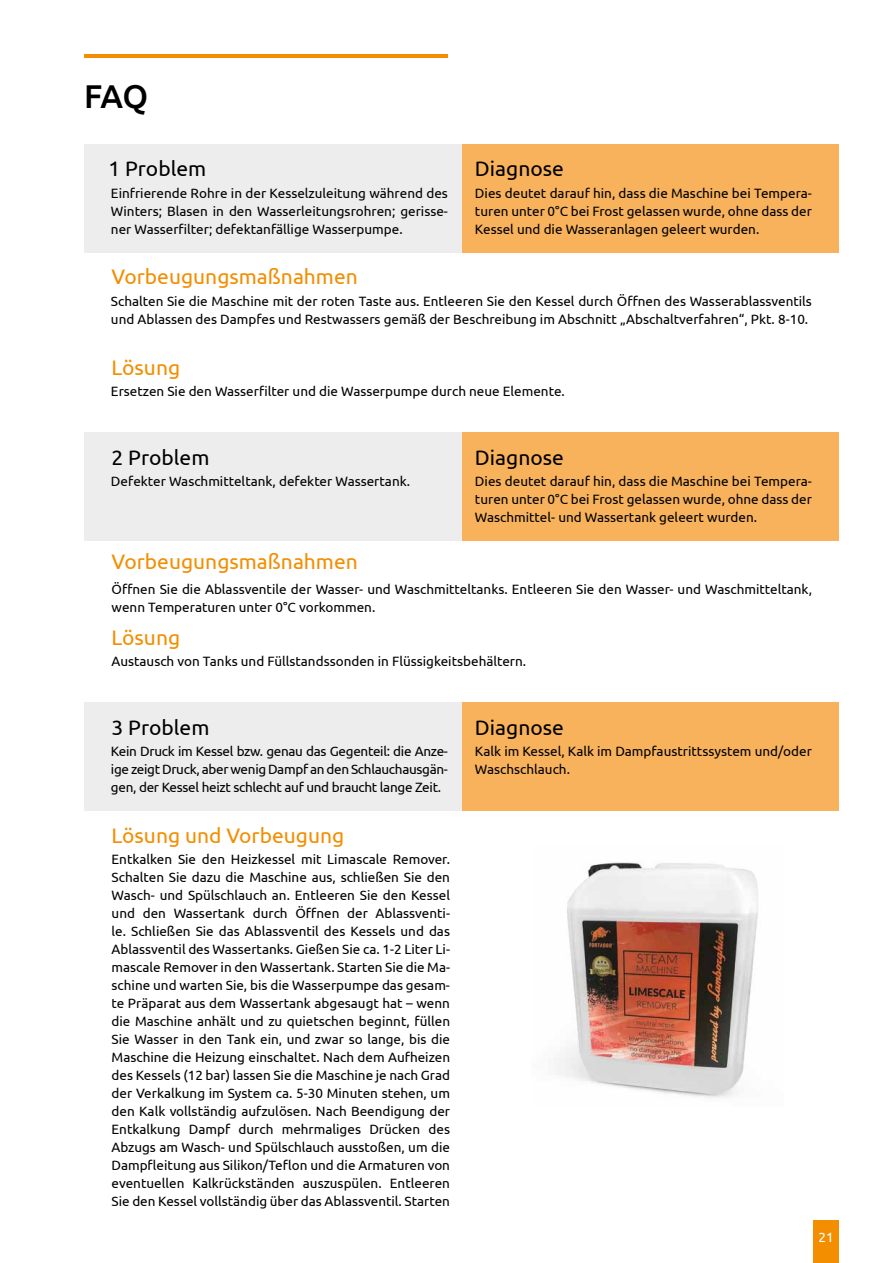
<style>
.page{position:relative;width:893px;height:1263px;background:#fff}
.page>*{position:absolute;margin:0;border:0;box-sizing:border-box;transform-origin:0 0}
.t1{font:500 33px "Ubuntu";color:#000}
.t2{font:21px "Ubuntu";color:#f28e00}
.t3{font:21px "Ubuntu";color:#000}
.t4{font:13.5px/18px "Ubuntu";color:#000;text-align:justify}
.t5{font:13.5px "Ubuntu";color:#fff}
</style>
<div class="page">
<div style="left:813px;top:1220px;width:26px;height:43px;background:#f28e00"></div>
<div style="left:461px;top:144px;width:378px;height:108px;background:#f8b25b"></div>
<div style="left:461px;top:432px;width:378px;height:108px;background:#f8b25b"></div>
<div style="left:461px;top:702px;width:378px;height:108px;background:#f8b25b"></div>
<div style="left:84px;top:144px;width:377px;height:108px;background:#ededed"></div>
<div style="left:84px;top:432px;width:377px;height:108px;background:#ededed"></div>
<div style="left:84px;top:702px;width:377px;height:108px;background:#ededed"></div>
<img style="left:557px;top:862px;width:201px;height:236px">
<hr style="left:84px;top:54px;width:364px;height:3px;background:#f28e00">
<h1 class="t1" style="left:84px;top:75px;width:66px">FAQ</h1>
<h2 class="t3" style="left:108px;top:156px;width:99px">1 Problem</h2>
<p class="t4" style="left:111px;top:184px;width:338px">Einfrierende Rohre in der Kesselzuleitung während des Winters; Blasen in den Wasserleitungsrohren; gerisse&shy;ner Wasserfilter; defektanfällige Wasserpumpe.</p>
<h2 class="t2" style="left:112px;top:264px;width:248px">Vorbeugungsmaßnahmen</h2>
<h2 class="t3" style="left:475px;top:156px;width:90px">Diagnose</h2>
<p class="t4" style="left:475px;top:184px;width:339px">Dies deutet darauf hin, dass die Maschine bei Tempera&shy;turen unter 0°C bei Frost gelassen wurde, ohne dass der Kessel und die Wasseranlagen geleert wurden.</p>
<p class="t4" style="left:111px;top:292px;width:702px">Schalten Sie die Maschine mit der roten Taste aus. Entleeren Sie den Kessel durch Öffnen des Wasserablassventils und Ablassen des Dampfes und Restwassers gemäß der Beschreibung im Abschnitt „Abschaltverfahren“, Pkt. 8-10.</p>
<h2 class="t2" style="left:112px;top:354px;width:70px">Lösung</h2>
<p class="t4" style="left:111px;top:382px;width:455px">Ersetzen Sie den Wasserfilter und die Wasserpumpe durch neue Elemente.</p>
<h2 class="t3" style="left:112px;top:444px;width:99px">2 Problem</h2>
<p class="t4" style="left:111px;top:472px;width:301px">Defekter Waschmitteltank, defekter Wassertank.</p>
<h2 class="t2" style="left:112px;top:549px;width:248px">Vorbeugungsmaßnahmen</h2>
<h2 class="t3" style="left:475px;top:444px;width:90px">Diagnose</h2>
<p class="t4" style="left:475px;top:472px;width:339px">Dies deutet darauf hin, dass die Maschine bei Tempera&shy;turen unter 0°C bei Frost gelassen wurde, ohne dass der Waschmittel- und Wassertank geleert wurden.</p>
<p class="t4" style="left:112px;top:580px;width:702px">Öffnen Sie die Ablassventile der Wasser- und Waschmitteltanks. Entleeren Sie den Wasser- und Waschmitteltank, wenn Temperaturen unter 0°C vorkommen.</p>
<h2 class="t2" style="left:112px;top:624px;width:70px">Lösung</h2>
<p class="t4" style="left:112px;top:652px;width:416px">Austausch von Tanks und Füllstandssonden in Flüssigkeitsbehältern.</p>
<h2 class="t3" style="left:112px;top:714px;width:99px">3 Problem</h2>
<p class="t4" style="left:111px;top:742px;width:338px">Kein Druck im Kessel bzw. genau das Gegenteil: die Anze&shy;ige zeigt Druck, aber wenig Dampf an den Schlauchausgän&shy;gen, der Kessel heizt schlecht auf und braucht lange Zeit.</p>
<h2 class="t2" style="left:112px;top:822px;width:234px">Lösung und Vorbeugung</h2>
<p class="t4" style="left:112px;top:850px;width:340px">Entkalken Sie den Heizkessel mit Limascale Remover.<br>Schalten Sie dazu die Maschine aus, schließen Sie den Wasch- und Spülschlauch an. Entleeren Sie den Kessel und den Wassertank durch Öffnen der Ablassventi&shy;le. Schließen Sie das Ablassventil des Kessels und das Ablassventil des Wassertanks. Gießen Sie ca. 1-2 Liter Li&shy;mascale Remover in den Wassertank. Starten Sie die Ma&shy;schine und warten Sie, bis die Wasserpumpe das gesam&shy;te Präparat aus dem Wassertank abgesaugt hat – wenn die Maschine anhält und zu quietschen beginnt, füllen Sie Wasser in den Tank ein, und zwar so lange, bis die Maschine die Heizung einschaltet. Nach dem Aufheizen des Kessels (12 bar) lassen Sie die Maschine je nach Grad der Verkalkung im System ca. 5-30 Minuten stehen, um den Kalk vollständig aufzulösen. Nach Beendigung der Entkalkung Dampf durch mehrmaliges Drücken des Abzugs am Wasch- und Spülschlauch ausstoßen, um die Dampfleitung aus Silikon/Teflon und die Armaturen von eventuellen Kalkrückständen auszuspülen. Entleeren Sie den Kessel vollständig über das Ablassventil. Starten</p>
<h2 class="t3" style="left:475px;top:714px;width:90px">Diagnose</h2>
<p class="t4" style="left:475px;top:742px;width:338px">Kalk im Kessel, Kalk im Dampfaustrittssystem und/oder<br>Waschschlauch.</p>
<p class="t5" style="left:819px;top:1229px;width:17px">21</p>
</div>
